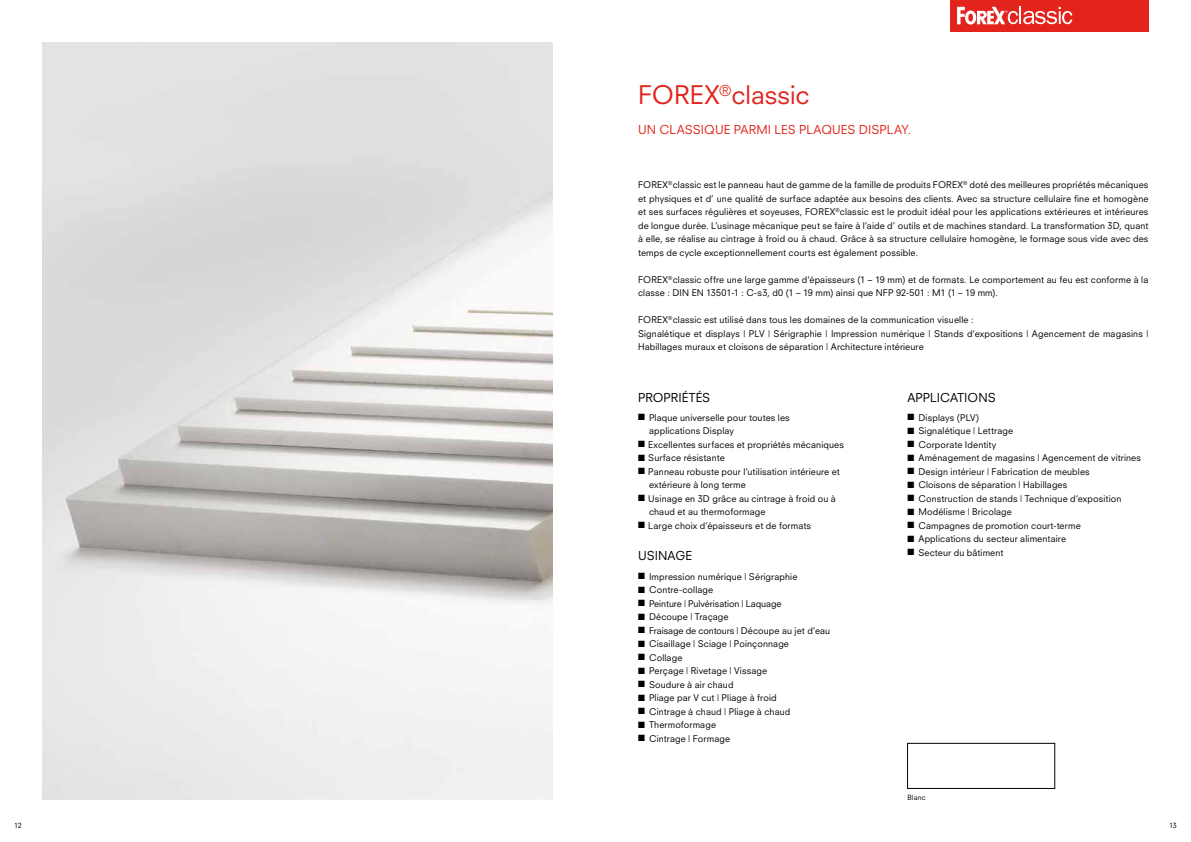
<style>
.page{position:relative;width:1191px;height:842px;background:#fff}
.page>*{position:absolute;margin:0;border:0;box-sizing:border-box;transform-origin:0 0}
.t1{font:25px "Neuzeit SLT Std";color:#e2241d}
.t2{font:12px "Neuzeit SLT Std";letter-spacing:.005em;color:#e2241d}
.t3{font:12px "Neuzeit SLT Std";letter-spacing:.005em;color:#000}
.t4{font:9px/13.5px "Neuzeit SLT Std";letter-spacing:.015em;color:#000}
.t5{font:9px "Neuzeit SLT Std";letter-spacing:-.005em;color:#000}
.t6{font:7px "Neuzeit SLT Std";letter-spacing:.02em;color:#000}
</style>
<div class="page">
<div style="left:907px;top:743px;width:147px;height:45px;border:1px solid #000"></div>
<img style="left:43px;top:43px;width:510px;height:756px">
<div style="left:950px;top:0;width:198px;height:31px;background:#e2241d"></div>
<svg style="left:957px;top:7px;width:115px;height:18px"></svg>
<h1 class="t1" style="left:638px;top:79px;width:173px">FOREX<sup>®</sup>classic</h1>
<h2 class="t2" style="left:638px;top:122px;width:274px">UN CLASSIQUE PARMI LES PLAQUES DISPLAY.</h2>
<p class="t4" style="left:638px;top:178px;width:512px;text-align:justify">FOREX<sup>®</sup>classic est le panneau haut de gamme de la famille de produits FOREX<sup>®</sup> doté des meilleures propriétés mécaniques et physiques et d’ une qualité de surface adaptée aux besoins des clients. Avec sa structure cellulaire fine et homogène et ses surfaces régulières et soyeuses, FOREX<sup>®</sup>classic est le produit idéal pour les applications extérieures et intérieures de longue durée. L’usinage mécanique peut se faire à l’aide d’ outils et de machines standard. La transformation 3D, quant à elle, se réalise au cintrage à froid ou à chaud. Grâce à sa structure cellulaire homogène, le formage sous vide avec des temps de cycle exceptionnellement courts est également possible.</p>
<p class="t4" style="left:638px;top:273px;width:512px">FOREX<sup>®</sup>classic offre une large gamme d'épaisseurs (1 – 19 mm) et de formats. Le comportement au feu est conforme à la classe : DIN EN 13501-1 : C-s3, d0 (1 – 19 mm) ainsi que NFP 92-501 : M1 (1 – 19 mm).</p>
<p class="t4" style="left:638px;top:313px;width:512px">FOREX<sup>®</sup>classic est utilisé dans tous les domaines de la communication visuelle :<br>Signalétique et displays | PLV | Sérigraphie | Impression numérique | Stands d‘expositions | Agencement de magasins |<br>Habillages muraux et cloisons de séparation | Architecture intérieure</p>
<h2 class="t3" style="left:638px;top:390px;width:74px">PROPRIÉTÉS</h2>
<p class="t4" style="left:649px;top:411px;width:142px;text-indent:-11px">■ Plaque universelle pour toutes les applications Display</p>
<p class="t4" style="left:638px;top:438px;width:207px">■ Excellentes surfaces et propriétés mécaniques</p>
<p class="t4" style="left:638px;top:451px;width:88px">■ Surface résistante</p>
<p class="t4" style="left:649px;top:465px;width:192px;text-indent:-11px">■ Panneau robuste pour l’utilisation intérieure et extérieure à long terme</p>
<p class="t4" style="left:649px;top:492px;width:188px;text-indent:-11px">■ Usinage en 3D grâce au cintrage à froid ou à chaud et au thermoformage</p>
<p class="t4" style="left:638px;top:519px;width:175px">■ Large choix d’épaisseurs et de formats</p>
<h2 class="t3" style="left:638px;top:549px;width:56px">USINAGE</h2>
<p class="t4" style="left:638px;top:569px;width:161px">■ Impression numérique | Sérigraphie</p>
<p class="t4" style="left:638px;top:583px;width:77px">■ Contre-collage</p>
<p class="t5" style="left:638px;top:598px;width:145px">■ Peinture | Pulvérisation | Laquage</p>
<p class="t4" style="left:638px;top:610px;width:92px">■ Découpe | Traçage</p>
<p class="t4" style="left:638px;top:623px;width:194px">■ Fraisage de contours | Découpe au jet d‘eau</p>
<p class="t4" style="left:638px;top:637px;width:152px">■ Cisaillage | Sciage | Poinçonnage</p>
<p class="t4" style="left:638px;top:650px;width:46px">■ Collage</p>
<p class="t4" style="left:638px;top:664px;width:131px">■ Perçage | Rivetage | Vissage</p>
<p class="t4" style="left:638px;top:677px;width:97px">■ Soudure à air chaud</p>
<p class="t4" style="left:638px;top:691px;width:140px">■ Pliage par V cut | Pliage à froid</p>
<p class="t4" style="left:638px;top:704px;width:154px">■ Cintrage à chaud | Pliage à chaud</p>
<p class="t4" style="left:638px;top:718px;width:79px">■ Thermoformage</p>
<p class="t4" style="left:638px;top:731px;width:93px">■ Cintrage | Formage</p>
<h2 class="t3" style="left:907px;top:390px;width:90px">APPLICATIONS</h2>
<p class="t4" style="left:907px;top:411px;width:73px">■ Displays (PLV)</p>
<p class="t4" style="left:907px;top:424px;width:107px">■ Signalétique | Lettrage</p>
<p class="t4" style="left:907px;top:438px;width:90px">■ Corporate Identity</p>
<p class="t4" style="left:907px;top:451px;width:235px">■ Aménagement de magasins | Agencement de vitrines</p>
<p class="t4" style="left:907px;top:465px;width:184px">■ Design intérieur | Fabrication de meubles</p>
<p class="t4" style="left:907px;top:478px;width:161px">■ Cloisons de séparation | Habillages</p>
<p class="t4" style="left:907px;top:492px;width:215px">■ Construction de stands | Technique d‘exposition</p>
<p class="t4" style="left:907px;top:505px;width:106px">■ Modélisme | Bricolage</p>
<p class="t4" style="left:907px;top:519px;width:175px">■ Campagnes de promotion court‑terme</p>
<p class="t4" style="left:907px;top:532px;width:160px">■ Applications du secteur alimentaire</p>
<p class="t4" style="left:907px;top:546px;width:98px">■ Secteur du bâtiment</p>
<p class="t6" style="left:907px;top:793px;width:20px">Blanc</p>
<p class="t6" style="left:14px;top:821px;width:9px">12</p>
<p class="t6" style="left:1169px;top:821px;width:9px">13</p>
</div>
